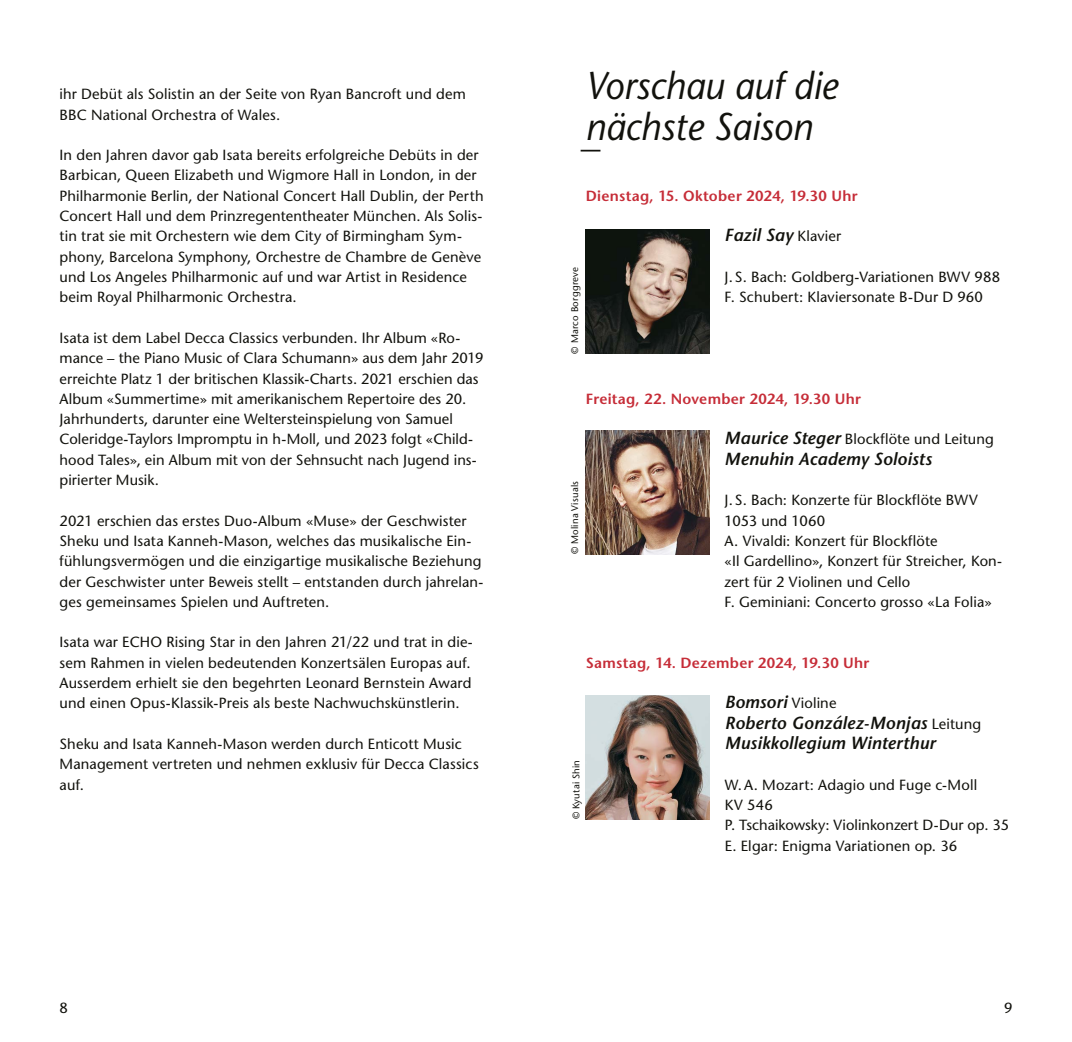
<style>
.page{position:relative;width:1072px;height:1042px;background:#fff}
.page>*{position:absolute;margin:0;border:0;box-sizing:border-box;transform-origin:0 0}
.t1{font:italic 38.5px/40.6px "Stone Sans";color:#12120d;scale:.94 1}
.t2{font:italic 600 17.5px/20.3px "Stone Sans";letter-spacing:.01em;color:#12120d}
.t3{font:14.7px/20.3px "Stone Sans";letter-spacing:.01em;color:#12120d}
.t4{font:600 14.7px "Stone Sans";letter-spacing:.02em;color:#c62d38}
.t5{font:9.62px "Stone Sans";letter-spacing:.025em;color:#12120d}
.s1{font-weight:400;font-style:normal;font-size:14.7px}
.s2{font-weight:600;font-style:italic;font-size:17.5px}
</style>
<div class="page">
<svg style="left:580px;top:150px;width:20px;height:1px"></svg>
<img style="left:585px;top:229px;width:124px;height:124px">
<img style="left:585px;top:430px;width:124px;height:124px">
<img style="left:586px;top:695px;width:124px;height:124px">
<p class="t3" style="left:60px;top:84px;width:408px">ihr Debüt als Solistin an der Seite von Ryan Bancroft und dem<br>BBC National Orchestra of Wales.</p>
<p class="t3" style="left:60px;top:145px;width:425px">In den Jahren davor gab Isata bereits erfolgreiche Debüts in der Barbican, Queen Elizabeth und Wigmore Hall in London, in der Philharmonie Berlin, der National Concert Hall Dublin, der Perth Concert Hall und dem Prinzregententheater München. Als Solis&shy;tin trat sie mit Orchestern wie dem City of Birmingham Sym&shy;phony, Barcelona Symphony, Orchestre de Chambre de Genève und Los Angeles Philharmonic auf und war Artist in Residence beim Royal Philharmonic Orchestra.</p>
<p class="t3" style="left:60px;top:328px;width:425px">Isata ist dem Label Decca Classics verbunden. Ihr Album «Ro&shy;mance – the Piano Music of Clara Schumann» aus dem Jahr 2019 erreichte Platz 1 der britischen Klassik-Charts. 2021 erschien das Album «Summertime» mit amerikanischem Repertoire des 20.<br>Jahrhunderts, darunter eine Weltersteinspielung von Samuel Coleridge-Taylors Impromptu in h-Moll, und 2023 folgt «Child&shy;hood Tales», ein Album mit von der Sehnsucht nach Jugend ins&shy;pirierter Musik.</p>
<p class="t3" style="left:60px;top:510px;width:425px">2021 erschien das erstes Duo-Album «Muse» der Geschwister Sheku und Isata Kanneh-Mason, welches das musikalische Ein&shy;fühlungsvermögen und die einzigartige musikalische Beziehung der Geschwister unter Beweis stellt – entstanden durch jahrelan&shy;ges gemeinsames Spielen und Auftreten.</p>
<p class="t3" style="left:60px;top:632px;width:415px">Isata war ECHO Rising Star in den Jahren 21/22 und trat in die&shy;sem Rahmen in vielen bedeutenden Konzertsälen Europas auf.<br>Ausserdem erhielt sie den begehrten Leonard Bernstein Award und einen Opus-Klassik-Preis als beste Nachwuchskünstlerin.</p>
<p class="t3" style="left:60px;top:734px;width:421px">Sheku and Isata Kanneh-Mason werden durch Enticott Music<br>Management vertreten und nehmen exklusiv für Decca Classics auf.</p>
<h1 class="t1" style="left:585px;top:66px;width:270px">Vorschau auf die nächste Saison</h1>
<p class="t4" style="left:586px;top:187px;width:273px">Dienstag, 15. Oktober 2024, 19.30 Uhr</p>
<p class="t2" style="left:724px;top:225px;width:118px">Fazil Say <span class="s1">Klavier</span></p>
<p class="t3" style="left:724px;top:267px;width:277px">J.S. Bach: Goldberg-Variationen BWV 988<br>F. Schubert: Klaviersonate B-Dur D 960</p>
<p class="t5" style="left:569px;top:353px;width:88px;rotate:-90deg">© Marco Borggreve</p>
<p class="t5" style="left:569px;top:554px;width:75px;rotate:-90deg">© Molina Visuals</p>
<p class="t4" style="left:586px;top:390px;width:276px">Freitag, 22. November 2024, 19.30 Uhr</p>
<p class="t3" style="left:724px;top:429px;width:271px"><span class="s2">Maurice Steger</span> Blockflöte und Leitung</p>
<p class="t2" style="left:724px;top:448px;width:209px">Menuhin Academy Soloists</p>
<p class="t3" style="left:724px;top:490px;width:279px">J.S. Bach: Konzerte für Blockflöte BWV 1053 und 1060<br>A. Vivaldi: Konzert für Blockflöte<br>«Il Gardellino», Konzert für Streicher, Kon&shy;zert für 2 Violinen und Cello<br>F. Geminiani: Concerto grosso «La Folia»</p>
<p class="t4" style="left:586px;top:654px;width:285px">Samstag, 14. Dezember 2024, 19.30 Uhr</p>
<p class="t2" style="left:724px;top:692px;width:258px">Bomsori <span class="s1">Violine<br></span>Roberto González-Monjas <span class="s1">Leitung<br></span>Musikkollegium Winterthur</p>
<p class="t3" style="left:725px;top:774px;width:286px">W.A. Mozart: Adagio und Fuge c-Moll<br>KV 546<br>P. Tschaikowsky: Violinkonzert D-Dur op. 35<br>E. Elgar: Enigma Variationen op. 36</p>
<p class="t5" style="left:570px;top:819px;width:61px;rotate:-90deg">© Kyutai Shin</p>
<p class="t3" style="left:60px;top:997px;width:10px">8</p>
<p class="t3" style="left:1004px;top:997px;width:10px">9</p>
</div>
